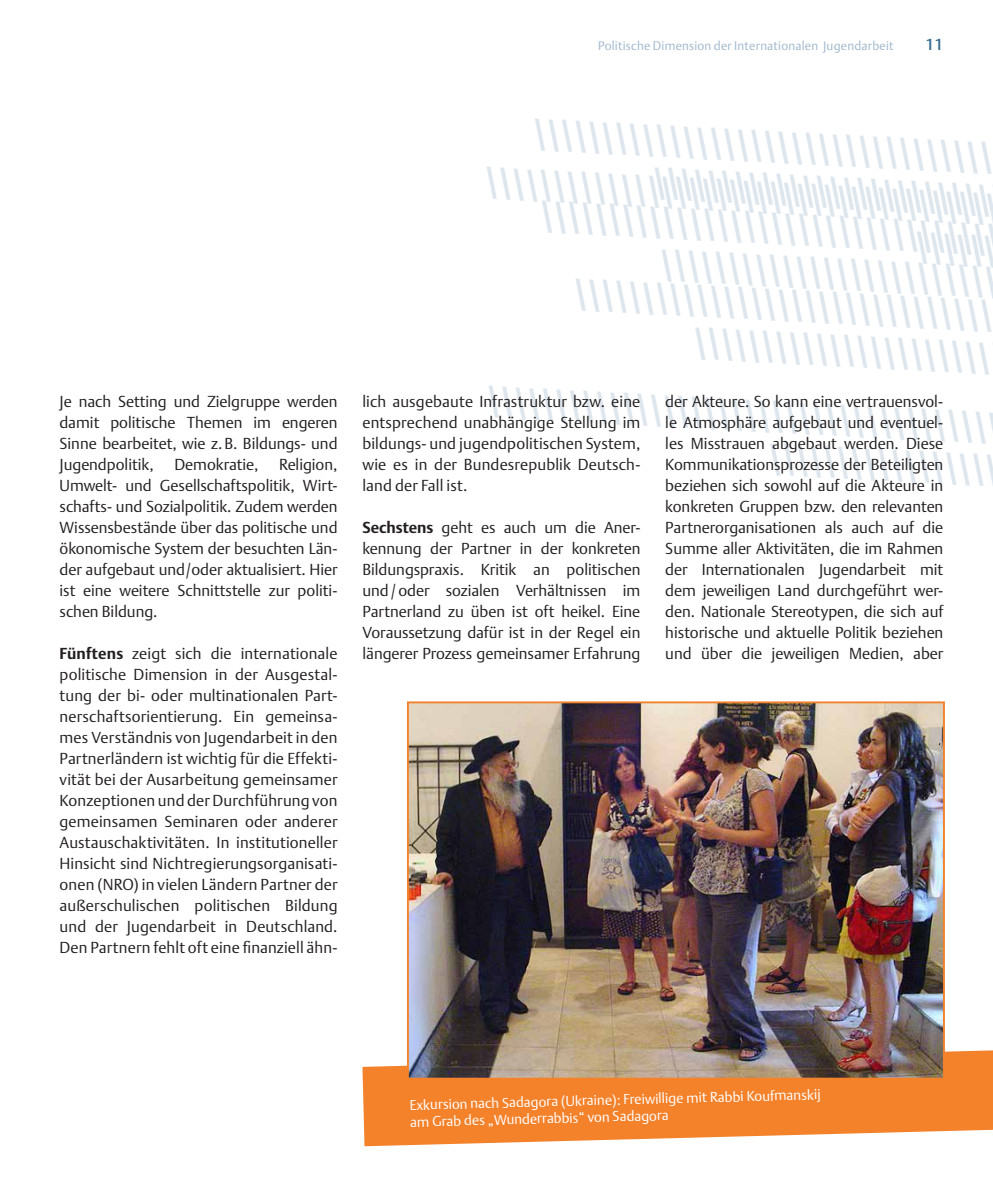
<style>
.page{position:relative;width:993px;height:1191px;background:#fff}
.page>*{position:absolute;margin:0;border:0;box-sizing:border-box;transform-origin:0 0}
.t1{font:300 15.75px/21px "DTL Argo T";color:#231f20;text-align:justify}
.t2{font:500 15.75px "DTL Argo T";color:#386e8f}
.t3{font:300 14px/17.5px "DTL Argo T";color:#fff}
.t4{font:300 12.25px "DTL Argo T";letter-spacing:.015em;color:#a1b8cd}
.s1{font-weight:700}
</style>
<div class="page">
<svg style="left:362px;top:1050px;width:630px;height:96px;background:#f59246"></svg>
<img style="left:410px;top:704px;width:531px;height:372px">
<div style="left:407px;top:701px;width:537px;height:378px;border:2px solid #f4822b"></div>
<p class="t4" style="left:598px;top:39px;width:297px">Politische Dimension der Internationalen Jugendarbeit</p>
<p class="t2" style="left:925px;top:35px;width:19px">11</p>
<p class="t1" style="left:60px;top:391px;width:279px">Je nach Setting und Zielgruppe werden damit politische Themen im engeren Sinne bearbeitet, wie z.B. Bildungs- und Jugendpolitik,</p>
<p class="t1" style="left:60px;top:454px;width:279px;text-indent:219px">Religion, Umwelt- und Gesellschaftspolitik, Wirt&shy;schafts- und Sozialpolitik. Zudem werden Wissensbestände über das politische und ökonomische System der besuchten Län&shy;der aufgebaut und/oder aktualisiert. Hier ist eine weitere Schnittstelle zur politi&shy;schen Bildung.</p>
<p class="t1" style="left:60px;top:643px;width:279px"><span class="s1">Fünftens</span> zeigt sich die internationale politische Dimension in der Ausgestal&shy;tung der bi- oder multinationalen Part&shy;nerschaftsorientierung. Ein gemeinsa&shy;mes Verständnis von Jugendarbeit in den Partnerländern ist wichtig für die Effekti&shy;vität bei der Ausarbeitung gemeinsamer Konzeptionen und der Durchführung von gemeinsamen Seminaren oder anderer Austauschaktivitäten. In institutioneller Hinsicht sind Nichtregierungsorganisati&shy;onen (NRO) in vielen Ländern Partner der außerschulischen politischen Bildung und der Jugendarbeit in Deutschland.<br>Den Partnern fehlt oft eine finanziell ähn-</p>
<p class="t1" style="left:174px;top:454px;width:85px">Demokratie,</p>
<p class="t1" style="left:362px;top:391px;width:279px">lich ausgebaute Infrastruktur bzw. eine entsprechend unabhängige Stellung im bildungs- und jugendpolitischen System, wie es in der Bundesrepublik Deutsch&shy;land der Fall ist.</p>
<p class="t1" style="left:362px;top:517px;width:279px"><span class="s1">Sechstens</span> geht es auch um die Aner&shy;kennung der Partner in der konkreten Bildungspraxis. Kritik an politischen und/oder sozialen Verhältnissen im Partnerland zu üben ist oft heikel. Eine Voraussetzung dafür ist in der Regel ein längerer Prozess gemeinsamer Erfahrung</p>
<p class="t1" style="left:665px;top:391px;width:279px">der Akteure. So kann eine vertrauensvol&shy;le Atmosphäre aufgebaut und eventuel&shy;les Misstrauen abgebaut werden. Diese Kommunikationsprozesse der Beteiligten beziehen sich sowohl auf die Akteure in konkreten Gruppen bzw. den relevanten Partnerorganisationen als auch auf die Summe aller Aktivitäten, die im Rahmen der Internationalen Jugendarbeit mit dem jeweiligen Land durchgeführt wer&shy;den. Nationale Stereotypen, die sich auf historische und aktuelle Politik beziehen und über die jeweiligen Medien, aber</p>
<p class="t3" style="left:409px;top:1094px;width:412px;rotate:-1deg">Exkursion nach Sadagora (Ukraine): Freiwillige mit Rabbi Koufmanskij am Grab des „Wunderrabbis“ von Sadagora</p>
</div>
